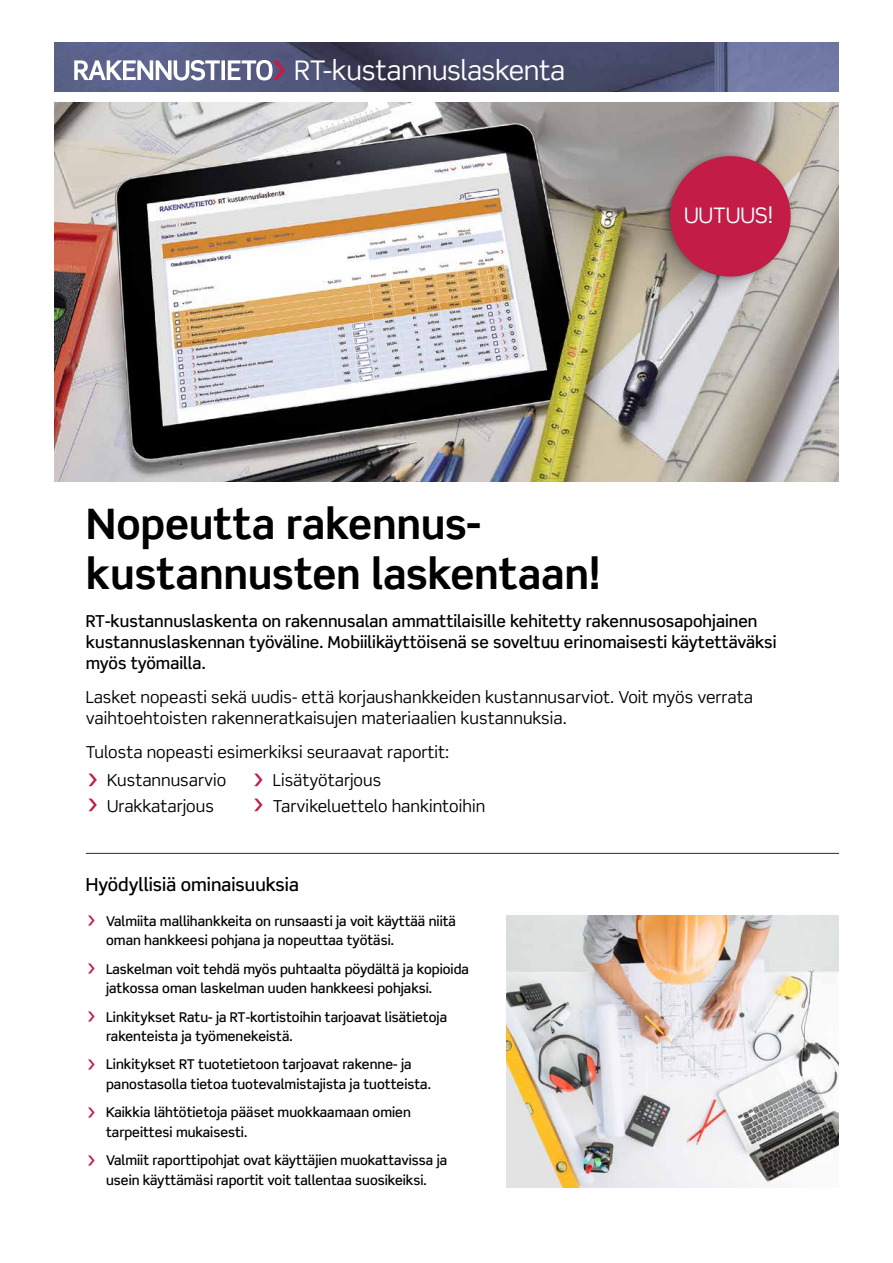
<style>
.page{position:relative;width:893px;height:1263px;background:#fff}
.page>*{position:absolute;margin:0;border:0;box-sizing:border-box;transform-origin:0 0}
.t1{font:700 42px/50.4px "Scene Std";letter-spacing:-.01em;color:#000}
.t2{font:27px "Scene Std";letter-spacing:-.015em;color:#fff}
.t3{font:21.45px "Scene Std";letter-spacing:-.01em;color:#fff}
.t4{font:500 18px "Scene Std";color:#000}
.t5{font:16.5px/21px "Scene Std";color:#000}
.t6{font:500 16.5px/21px "Scene Std";color:#000}
.t7{font:500 13.5px/20px "Scene Std";color:#000}
.s1{font-weight:700;font-size:22.5px;color:#c21c47}
.s2{font-weight:700;font-size:18px;color:#c21c47}
</style>
<div class="page">
<img style="left:54px;top:43px;width:785px;height:48px">
<svg style="left:71px;top:60px;width:214px;height:20px"></svg>
<img style="left:54px;top:102px;width:785px;height:380px">
<svg style="left:647px;top:156px;width:144px;height:155px;background:#b6b1ac"></svg>
<div style="left:662px;top:150px;width:133px;height:133px;background:#000;opacity:.24"></div>
<div style="left:670px;top:156px;width:121px;height:121px;background:#c21c47;border-radius:50%"></div>
<img style="left:506px;top:915px;width:333px;height:272px">
<hr style="left:86px;top:853px;width:753px;height:1px;background:#292929">
<h2 class="t2" style="left:294px;top:53px;width:273px">RT-kustannuslaskenta</h2>
<h3 class="t3" style="left:684px;top:202px;width:91px">UUTUUS!</h3>
<h1 class="t1" style="left:86px;top:498px;width:516px">Nopeutta rakennus&shy;kustannusten laskentaan!</h1>
<p class="t6" style="left:86px;top:611px;width:692px">RT-kustannuslaskenta on rakennusalan ammattilaisille kehitetty rakennusosapohjainen kustannuslaskennan työväline. Mobiilikäyttöisenä se soveltuu erinomaisesti käytettäväksi myös työmailla.</p>
<p class="t5" style="left:86px;top:686px;width:669px">Lasket nopeasti sekä uudis- että korjaushankkeiden kustannusarviot. Voit myös verrata vaihtoehtoisten rakenneratkaisujen materiaalien kustannuksia.</p>
<p class="t5" style="left:86px;top:737px;width:365px;line-height:28.5px">Tulosta nopeasti esimerkiksi seuraavat raportit: <span class="s1">&gt;</span> Kustannusarvio</p>
<p class="t5" style="left:86px;top:795px;width:130px"><span class="s1">&gt;</span> Urakkatarjous</p>
<p class="t5" style="left:251px;top:768px;width:235px;line-height:25.2px"><span class="s1">&gt;</span> Lisätyötarjous<br><span class="s1">&gt;</span> Tarvikeluettelo hankintoihin</p>
<h3 class="t4" style="left:86px;top:873px;width:215px">Hyödyllisiä ominaisuuksia</h3>
<p class="t7" style="left:106px;top:910px;width:351px;text-indent:-20px"><span class="s2">&gt;</span> Valmiita mallihankkeita on runsaasti ja voit käyttää niitä oman hankkeesi pohjana ja nopeuttaa työtäsi.</p>
<p class="t7" style="left:106px;top:958px;width:364px;text-indent:-20px"><span class="s2">&gt;</span> Laskelman voit tehdä myös puhtaalta pöydältä ja kopioida jatkossa oman laskelman uuden hankkeesi pohjaksi.</p>
<p class="t7" style="left:106px;top:1006px;width:342px;text-indent:-20px"><span class="s2">&gt;</span> Linkitykset Ratu- ja RT-kortistoihin tarjoavat lisätietoja rakenteista ja työmenekeistä.</p>
<p class="t7" style="left:106px;top:1054px;width:326px;text-indent:-20px"><span class="s2">&gt;</span> Linkitykset RT tuotetietoon tarjoavat rakenne- ja panostasolla tietoa tuotevalmistajista ja tuotteista.</p>
<p class="t7" style="left:106px;top:1102px;width:306px;text-indent:-20px"><span class="s2">&gt;</span> Kaikkia lähtötietoja pääset muokkaamaan omien tarpeittesi mukaisesti.</p>
<p class="t7" style="left:86px;top:1150px;width:363px;text-align:center"><span class="s2">&gt;</span> Valmiit raporttipohjat ovat käyttäjien muokattavissa ja usein käyttämäsi raportit voit tallentaa suosikeiksi.</p>
</div>
